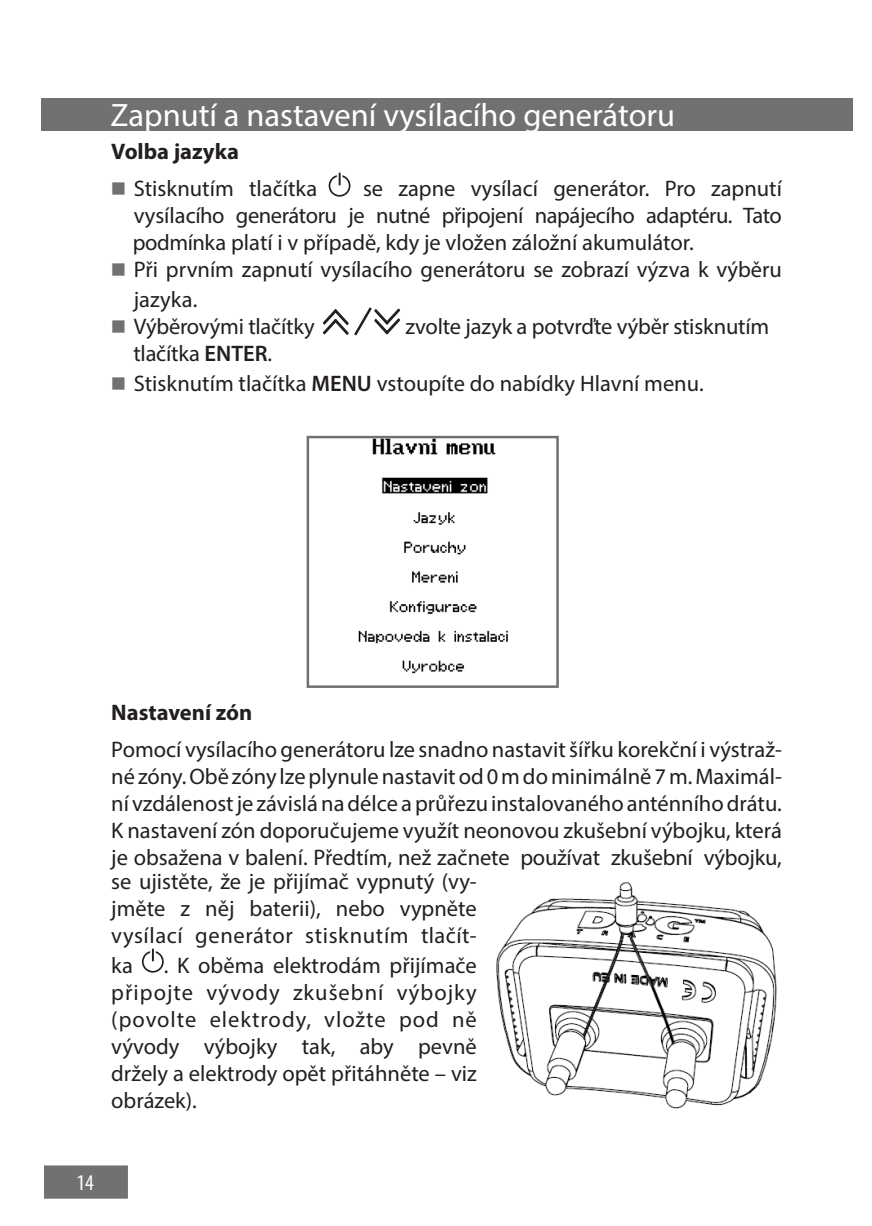
<style>
.page{position:relative;width:872px;height:1226px;background:#fff}
.page>*{position:absolute;margin:0;border:0;box-sizing:border-box;transform-origin:0 0}
.t1{font:32.5px "Myriad Pro";color:#fff}
.t2{font:22.5px/27px "Myriad Pro";color:#231f20}
.t3{font:22.5px "Myriad Pro";letter-spacing:-.02em;color:#231f20}
.t4{font:22.5px "Myriad Pro";letter-spacing:.045em;color:#231f20}
.t5{font:22.5px/29.8px "Myriad Pro";letter-spacing:.025em;color:#231f20}
.t6{font:700 22.5px "Myriad Pro";color:#231f20}
.t7{font:condensed 22.5px "Myriad Pro";color:#fff}
.s1{font-family:"Kai Ti";font-size:15px;color:#727172}
.s2{font-weight:600}
</style>
<div class="page">
<div style="left:39px;top:1160px;width:94px;height:44px;background:#727172;border:5px solid #fff"></div>
<div style="left:41px;top:98px;width:811px;height:32px;background:#727172"></div>
<img style="left:309px;top:439px;width:199px;height:246px">
<div style="left:306px;top:436px;width:253px;height:252px;border:2px solid #727172"></div>
<svg style="left:142px;top:949px;width:22px;height:24px"></svg>
<img style="left:496px;top:882px;width:281px;height:227px">
<svg style="left:323px;top:307px;width:77px;height:29px"></svg>
<svg style="left:329px;top:173px;width:21px;height:24px"></svg>
<p class="t1" style="left:111px;top:95px;width:566px">Zapnutí a nastavení vysílacího generátoru</p>
<p class="t6" style="left:111px;top:137px;width:129px">Volba jazyka</p>
<p class="t2" style="left:111px;top:175px;width:207px"><span class="s1">■</span> Stisknutím tlačítka</p>
<p class="t2" style="left:363px;top:175px;width:420px">se zapne vysílací generátor. Pro zapnutí</p>
<p class="t3" style="left:134px;top:202px;width:649px">vysílacího generátoru je nutné připojení napájecího adaptéru. Tato</p>
<p class="t2" style="left:133px;top:229px;width:562px">podmínka platí i v případě, kdy je vložen záložní akumulátor.</p>
<p class="t2" style="left:111px;top:256px;width:672px"><span class="s1">■</span> Při prvním zapnutí vysílacího generátoru se zobrazí výzva k výběru</p>
<p class="t2" style="left:134px;top:286px;width:65px">jazyka.</p>
<p class="t2" style="left:111px;top:313px;width:205px"><span class="s1">■</span> Výběrovými tlačítky</p>
<p class="t2" style="left:405px;top:313px;width:365px">zvolte jazyk a potvrďte výběr stisknutím</p>
<p class="t2" style="left:133px;top:340px;width:140px">tlačítka <span class="s2">ENTER</span>.</p>
<p class="t2" style="left:111px;top:370px;width:594px"><span class="s1">■</span> Stisknutím tlačítka <span class="s2">MENU</span> vstoupíte do nabídky Hlavní menu.</p>
<p class="t6" style="left:111px;top:698px;width:142px">Nastavení zón</p>
<p class="t2" style="left:111px;top:736px;width:672px;text-align:justify">Pomocí vysílacího generátoru lze snadno nastavit šířku korekční i výstraž&shy;né zóny. Obě zóny lze plynule nastavit od 0 m do minimálně 7 m. Maximál&shy;ní vzdálenost je závislá na délce a průřezu instalovaného anténního drátu.</p>
<p class="t2" style="left:111px;top:817px;width:672px">K nastavení zón doporučujeme využít neonovou zkušební výbojku, která je obsažena v balení. Předtím, než začnete používat zkušební výbojku,</p>
<p class="t2" style="left:111px;top:867px;width:367px">se ujistěte, že je přijímač vypnutý (vy&shy;jměte z něj baterii), nebo vypněte</p>
<p class="t5" style="left:111px;top:920px;width:367px">vysílací generátor stisknutím tlačít&shy;ka</p>
<p class="t2" style="left:164px;top:951px;width:314px">. K oběma elektrodám přijímače</p>
<p class="t4" style="left:111px;top:978px;width:367px">připojte vývody zkušební výbojky</p>
<p class="t4" style="left:111px;top:1005px;width:367px">(povolte elektrody, vložte pod ně</p>
<p class="t2" style="left:111px;top:1032px;width:367px">vývody výbojky tak, aby pevně</p>
<p class="t2" style="left:111px;top:1059px;width:367px">držely a elektrody opět přitáhněte – viz</p>
<p class="t2" style="left:111px;top:1086px;width:87px">obrázek).</p>
<p class="t7" style="left:77px;top:1169px;width:19px">14</p>
</div>
